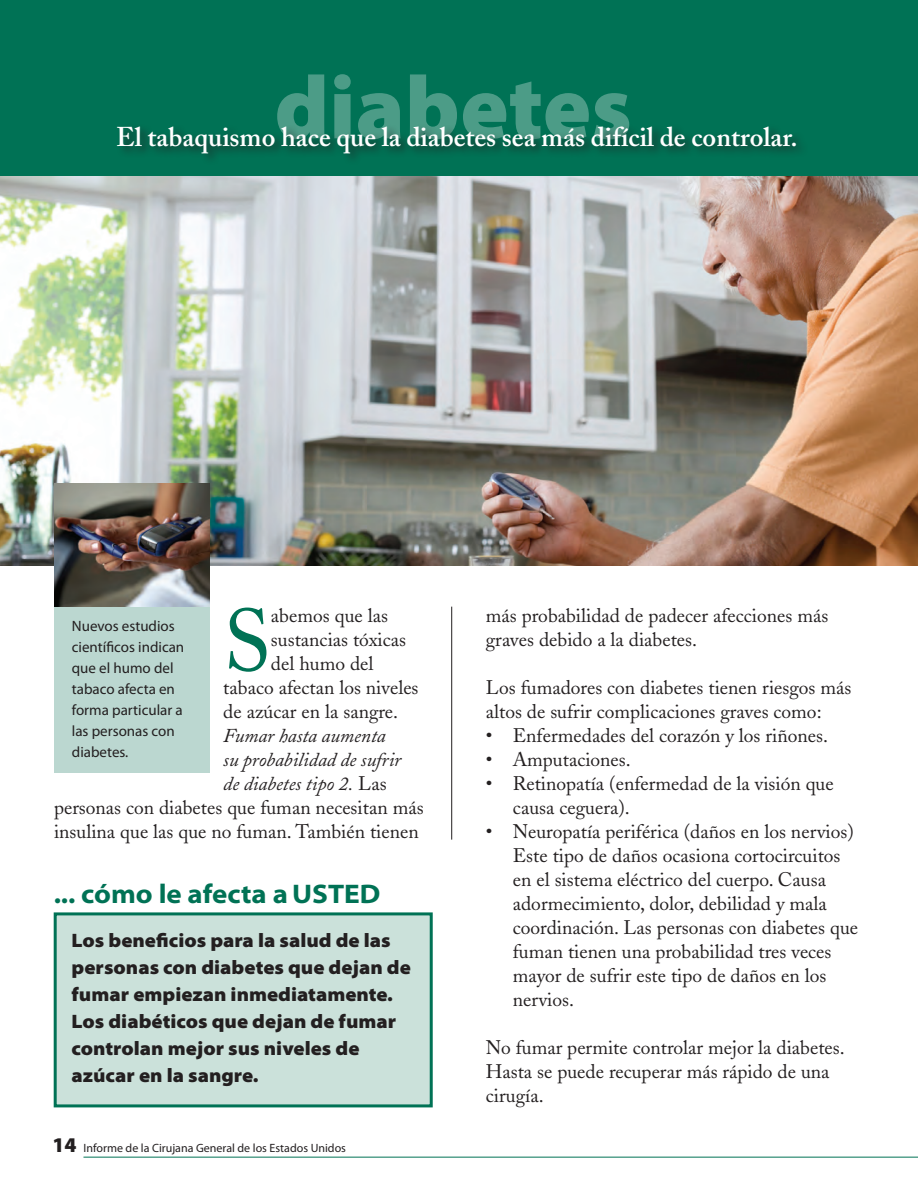
<style>
.page{position:relative;width:918px;height:1188px;background:#fff}
.page>*{position:absolute;margin:0;border:0;box-sizing:border-box;transform-origin:0 0}
.t1{font:900 90px "Myriad Pro";color:#fff}
.t2{font:87px "Adobe Caslon";color:#007255}
.t3{font:600 27px "Adobe Caslon";color:#fff}
.t4{font:700 semi-expanded 27px "Myriad Pro";color:#007255}
.t5{font:19.5px/24px "Adobe Caslon";color:#231f20}
.t6{font:900 semi-expanded 19.5px/27px "Myriad Pro";color:#231f20}
.t7{font:italic 19.5px "Adobe Caslon";color:#231f20}
.t8{font:15px/21px "Myriad Pro";color:#231f20}
.t9{font:12px "Myriad Pro";color:#231f20}
.s1{font-style:normal}
.s2{font-weight:900;font-size:21px}
</style>
<div class="page">
<div style="left:0;top:0;width:918px;height:178px;background:#007255"></div>
<hr style="left:83px;top:1157px;width:835px;height:1px;background:#007255">
<hr style="left:451px;top:607px;width:1px;height:233px;background:#231f20">
<div style="left:115px;top:123px;width:693px;height:43px;background:#231f20;opacity:.75"></div>
<div style="left:54px;top:912px;width:379px;height:195px;background:#cbe1da;border:3px solid #007255"></div>
<div style="left:54px;top:592px;width:156px;height:181px;background:#bbd7d0"></div>
<img style="left:0;top:177px;width:918px;height:388px">
<img style="left:54px;top:483px;width:156px;height:124px">
<h1 class="t1" style="left:274px;top:48px;width:359px">diabetes</h1>
<h2 class="t3" style="left:116px;top:120px;width:683px">El tabaquismo hace que la diabetes sea más difícil de controlar.</h2>
<p class="t2" style="left:223px;top:590px;width:49px">S</p>
<p class="t5" style="left:271px;top:604px;width:119px">abemos que las</p>
<h3 class="t8" style="left:72px;top:616px;width:114px">Nuevos estudios científicos indican que el humo del tabaco afecta en forma particular a las personas con diabetes.</h3>
<p class="t5" style="left:271px;top:628px;width:137px">sustancias tóxicas</p>
<p class="t5" style="left:271px;top:652px;width:104px">del humo del</p>
<p class="t5" style="left:223px;top:676px;width:197px">tabaco afectan los niveles</p>
<p class="t5" style="left:223px;top:700px;width:176px">de azúcar en la sangre.</p>
<p class="t7" style="left:223px;top:725px;width:164px">Fumar hasta aumenta</p>
<p class="t7" style="left:223px;top:749px;width:179px">su probabilidad de sufrir</p>
<p class="t7" style="left:223px;top:773px;width:165px">de diabetes tipo 2. <span class="s1">Las</span></p>
<p class="t5" style="left:54px;top:796px;width:371px">personas con diabetes que fuman necesitan más insulina que las que no fuman. También tienen</p>
<h2 class="t4" style="left:54px;top:876px;width:328px">... cómo le afecta a USTED</h2>
<h3 class="t6" style="left:72px;top:926px;width:341px">Los beneficios para la salud de las personas con diabetes que dejan de fumar empiezan inmediatamente.<br>Los diabéticos que dejan de fumar controlan mejor sus niveles de azúcar en la sangre.</h3>
<p class="t9" style="left:52px;top:1141px;width:295px"><span class="s2">14</span> Informe de la Cirujana General de los Estados Unidos</p>
<p class="t5" style="left:486px;top:603px;width:344px">más probabilidad de padecer afecciones más graves debido a la diabetes.</p>
<p class="t5" style="left:486px;top:675px;width:367px">Los fumadores con diabetes tienen riesgos más altos de sufrir complicaciones graves como:</p>
<p class="t5" style="left:486px;top:723px;width:344px">• Enfermedades del corazón y los riñones.</p>
<p class="t5" style="left:486px;top:747px;width:146px">• Amputaciones.</p>
<p class="t5" style="left:513px;top:771px;width:323px;text-indent:-27px">• Retinopatía (enfermedad de la visión que causa ceguera).</p>
<p class="t5" style="left:513px;top:819px;width:347px;text-indent:-27px">• Neuropatía periférica (daños en los nervios)<br>Este tipo de daños ocasiona cortocircuitos en el sistema eléctrico del cuerpo. Causa adormecimiento, dolor, debilidad y mala coordinación. Las personas con diabetes que fuman tienen una probabilidad tres veces mayor de sufrir este tipo de daños en los nervios.</p>
<p class="t5" style="left:486px;top:1035px;width:361px">No fumar permite controlar mejor la diabetes.<br>Hasta se puede recuperar más rápido de una cirugía.</p>
</div>
